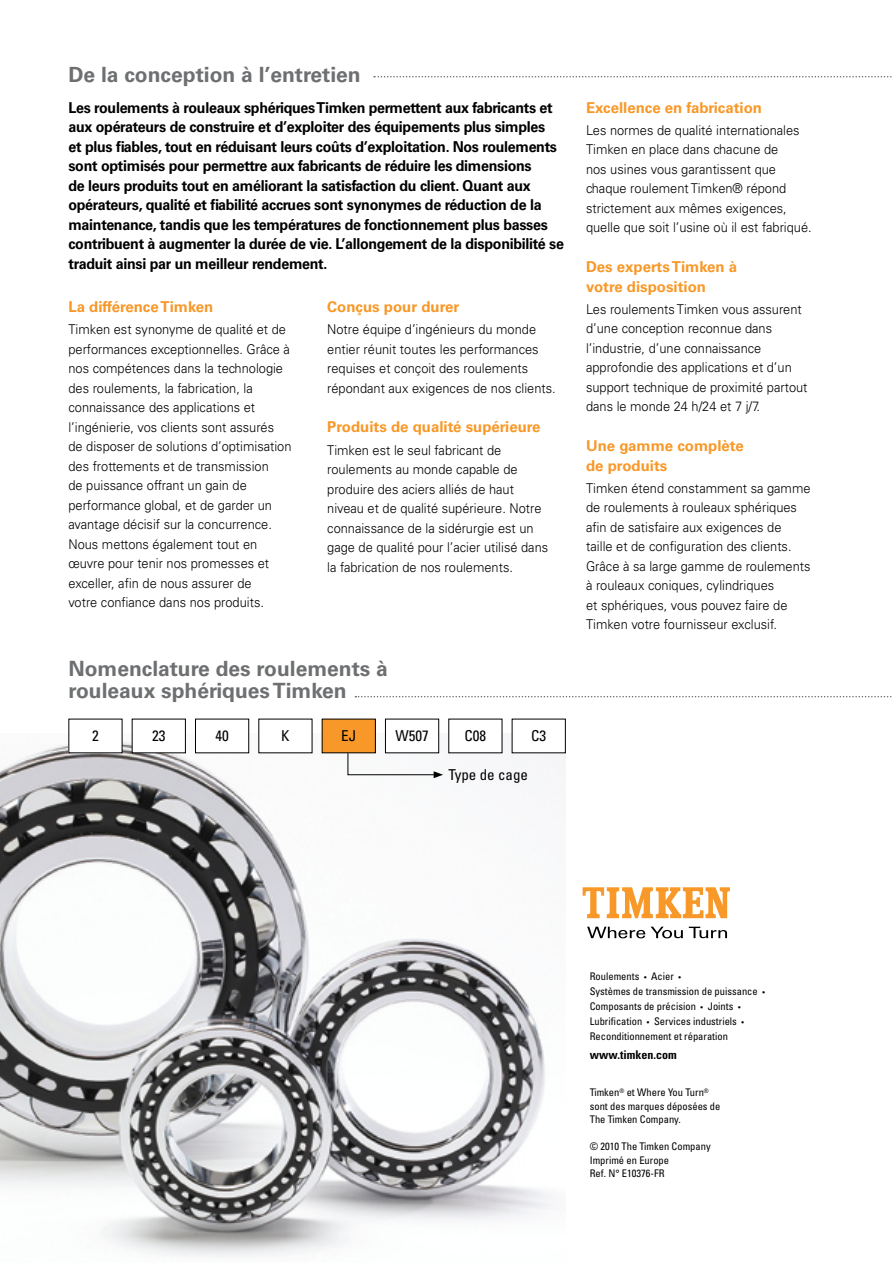
<style>
.page{position:relative;width:893px;height:1263px;background:#fff}
.page>*{position:absolute;margin:0;border:0;box-sizing:border-box;transform-origin:0 0}
.subhead_H1{font:700 21px/22.5px "Univers LT Std";color:#6d6f71}
.bodyCopy{font:700 15px/19.5px "Univers LT Std";letter-spacing:-.02em;color:#000;scale:.95 1}
.subHead_H2{font:700 15px/19.5px "Univers LT Std";color:#f89828}
.t1{font:condensed 15px "Univers LT Std";color:#000}
.bodyCopy-2{font:300 13.5px/19.5px "Univers LT Std";color:#000;scale:.95 1}
.t2{font:700 condensed 12px "Univers";color:#000}
.t3{font:condensed 10.5px/15px "Univers";color:#000}
.s1{font-size:7.5px}
.s2{font-family:"Univers LT Std"}
</style>
<div class="page">
<img style="left:0;top:733px;width:566px;height:524px">
<div style="left:69px;top:719px;width:53px;height:34px;background:#fff"></div>
<div style="left:132px;top:719px;width:53px;height:34px;background:#fff"></div>
<div style="left:195px;top:719px;width:54px;height:34px;background:#fff"></div>
<div style="left:259px;top:719px;width:53px;height:34px;background:#fff"></div>
<div style="left:322px;top:719px;width:53px;height:34px;background:#f89828"></div>
<div style="left:385px;top:719px;width:54px;height:34px;background:#fff"></div>
<div style="left:385px;top:719px;width:54px;height:34px;border:1px solid #000"></div>
<div style="left:449px;top:719px;width:53px;height:34px;background:#fff"></div>
<div style="left:512px;top:719px;width:53px;height:34px;background:#fff"></div>
<svg style="left:347px;top:752px;width:96px;height:26px"></svg>
<svg style="left:355px;top:696px;width:537px;height:1px"></svg>
<svg style="left:374px;top:76px;width:518px;height:1px"></svg>
<svg style="left:587px;top:927px;width:58px;height:11px"></svg>
<svg style="left:651px;top:927px;width:32px;height:11px"></svg>
<svg style="left:689px;top:927px;width:38px;height:11px"></svg>
<svg style="left:583px;top:887px;width:147px;height:31px"></svg>
<p class="subhead_H1" style="left:68px;top:64px;width:294px">De la conception à l’entretien</p>
<p class="bodyCopy" style="left:68px;top:98px;width:523px">Les roulements à rouleaux sphériques Timken permettent aux fabricants et aux opérateurs de construire et d’exploiter des équipements plus simples<br>et plus fiables, tout en réduisant leurs coûts d’exploitation. Nos roulements sont optimisés pour permettre aux fabricants de réduire les dimensions<br>de leurs produits tout en améliorant la satisfaction du client. Quant aux opérateurs, qualité et fiabilité accrues sont synonymes de réduction de la maintenance, tandis que les températures de fonctionnement plus basses contribuent à augmenter la durée de vie. L’allongement de la disponibilité se traduit ainsi par un meilleur rendement.</p>
<p class="subHead_H2" style="left:68px;top:297px;width:147px">La différence Timken</p>
<p class="bodyCopy-2" style="left:68px;top:320px;width:236px">Timken est synonyme de qualité et de performances exceptionnelles. Grâce à nos compétences dans la technologie des roulements, la fabrication, la connaissance des applications et l’ingénierie, vos clients sont assurés de disposer de solutions d’optimisation des frottements et de transmission<br>de puissance offrant un gain de performance global, et de garder un avantage décisif sur la concurrence.<br>Nous mettons également tout en œuvre pour tenir nos promesses et exceller, afin de nous assurer de<br>votre confiance dans nos produits.</p>
<p class="subHead_H2" style="left:327px;top:297px;width:134px">Conçus pour durer</p>
<p class="bodyCopy-2" style="left:327px;top:320px;width:242px">Notre équipe d’ingénieurs du monde entier réunit toutes les performances requises et conçoit des roulements répondant aux exigences de nos clients.</p>
<p class="subHead_H2" style="left:327px;top:417px;width:215px">Produits de qualité supérieure</p>
<p class="bodyCopy-2" style="left:327px;top:440px;width:234px">Timken est le seul fabricant de roulements au monde capable de produire des aciers alliés de haut niveau et de qualité supérieure. Notre connaissance de la sidérurgie est un gage de qualité pour l’acier utilisé dans la fabrication de nos roulements.</p>
<p class="subhead_H1" style="left:68px;top:657px;width:321px">Nomenclature des roulements à rouleaux sphériques Timken</p>
<p class="t1" style="left:92px;top:726px;width:8px">2</p>
<p class="t1" style="left:152px;top:726px;width:15px">23</p>
<p class="t1" style="left:215px;top:726px;width:15px">40</p>
<p class="t1" style="left:281px;top:726px;width:10px">K</p>
<p class="t1" style="left:341px;top:726px;width:16px">EJ</p>
<p class="t1" style="left:395px;top:726px;width:35px">W507</p>
<p class="t1" style="left:465px;top:726px;width:23px">C08</p>
<p class="t1" style="left:531px;top:726px;width:16px">C3</p>
<p class="t1" style="left:448px;top:765px;width:81px">Type de cage</p>
<p class="subHead_H2" style="left:586px;top:98px;width:178px">Excellence en fabrication</p>
<p class="bodyCopy-2" style="left:586px;top:120px;width:239px">Les normes de qualité internationales Timken en place dans chacune de<br>nos usines vous garantissent que chaque roulement Timken® répond strictement aux mêmes exigences, quelle que soit l’usine où il est fabriqué.</p>
<p class="subHead_H2" style="left:586px;top:257px;width:153px">Des experts Timken à votre disposition</p>
<p class="bodyCopy-2" style="left:586px;top:299px;width:235px">Les roulements Timken vous assurent d’une conception reconnue dans l’industrie, d’une connaissance approfondie des applications et d’un support technique de proximité partout dans le monde 24 h/24 et 7 j/7.</p>
<p class="subHead_H2" style="left:586px;top:436px;width:159px">Une gamme complète de produits</p>
<p class="bodyCopy-2" style="left:586px;top:478px;width:238px">Timken étend constamment sa gamme de roulements à rouleaux sphériques afin de satisfaire aux exigences de taille et de configuration des clients.<br>Grâce à sa large gamme de roulements à rouleaux coniques, cylindriques<br>et sphériques, vous pouvez faire de Timken votre fournisseur exclusif.</p>
<p class="t3" style="left:590px;top:969px;width:177px">Roulements <span class="s1">•</span> Acier <span class="s1">•<br></span>Systèmes de transmission de puissance <span class="s1">• </span>Composants de précision <span class="s1">•</span> Joints <span class="s1">• </span>Lubrification <span class="s1">•</span> Services industriels <span class="s1">• </span>Reconditionnement et réparation</p>
<p class="t2" style="left:590px;top:1047px;width:88px">www.timken.com</p>
<p class="t3" style="left:590px;top:1086px;width:132px;line-height:13.5px">Timken<sup>®</sup> et Where You Turn<sup>® </sup>sont des marques déposées de<br>The Timken Company.</p>
<p class="t3" style="left:590px;top:1139px;width:122px">© 2010 The Timken Company</p>
<p class="t3" style="left:590px;top:1152px;width:81px">Imprimé en Europe</p>
<p class="t3" style="left:590px;top:1166px;width:76px">Ref. N° <span class="s2">E10376</span>-FR</p>
</div>
